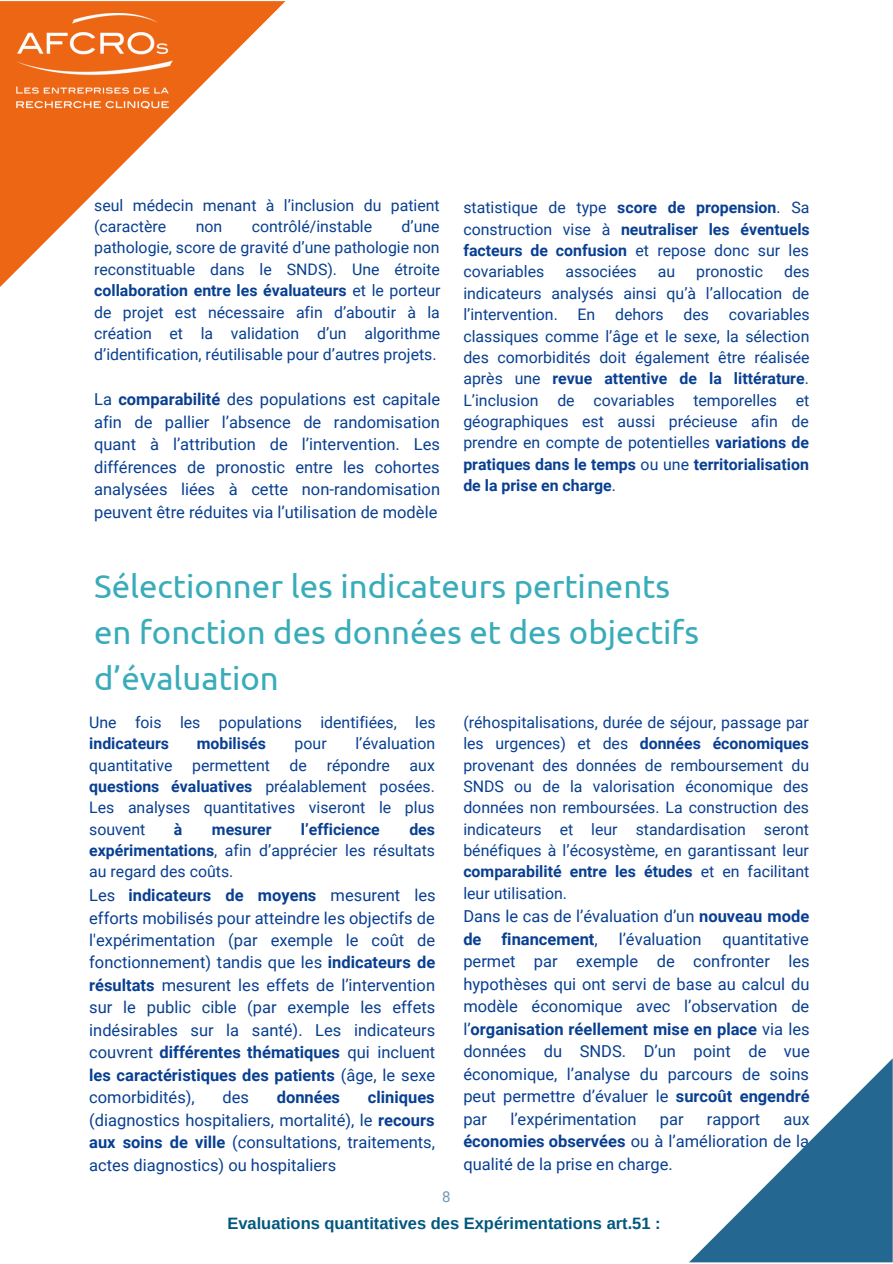
<style>
.page{position:relative;width:893px;height:1264px;background:#fff}
.page>*{position:absolute;margin:0;border:0;box-sizing:border-box;transform-origin:0 0}
.t1{font:33px/46px "Ubuntu";color:#39acba}
.t2{font:16.5px/22.5px "Roboto";color:#083f91;text-align:justify}
.t3{font:700 16.5px "Arimo";color:#02577f}
.t4{font:700 16.5px "Roboto";color:#083f91}
.t5{font:15.9px/21.3px "Roboto";color:#083f91;text-align:justify}
.t6{font:700 15.9px "Roboto";color:#083f91}
.t7{font:15px "Roboto";color:#7098b3}
.s1{font-weight:700}
</style>
<div class="page">
<svg style="left:0;top:1px;width:285px;height:286px"></svg>
<img style="left:16px;top:13px;width:156px;height:96px">
<svg style="left:689px;top:1059px;width:203px;height:203px"></svg>
<p class="t5" style="left:94px;top:195px;width:347px">seul médecin menant à l’inclusion du patient (caractère</p>
<p class="t5" style="left:94px;top:216px;width:348px;text-indent:307px">d’une pathologie, score de gravité d’une pathologie non reconstituable dans le SNDS). Une étroite <span class="s1">collaboration entre les évaluateurs</span> et le porteur de projet est nécessaire afin d’aboutir à la création et la validation d’un algorithme d’identification, réutilisable pour d’autres projets.</p>
<p class="t2" style="left:94px;top:388px;width:347px">La <span class="s1">comparabilité</span> des populations est capitale afin de pallier l’absence de randomisation quant à l’attribution de l’intervention. Les différences de pronostic entre les cohortes analysées liées à cette non-randomisation peuvent être réduites via l’utilisation de modèle</p>
<p class="t5" style="left:196px;top:216px;width:28px">non</p>
<p class="t5" style="left:252px;top:216px;width:122px">contrôlé/instable</p>
<p class="t5" style="left:463px;top:197px;width:348px">statistique de type <span class="s1">score de propension</span>. Sa construction vise à <span class="s1">neutraliser les éventuels facteurs de confusion</span> et repose donc sur les covariables</p>
<p class="t5" style="left:463px;top:261px;width:348px;text-indent:321px">des indicateurs analysés ainsi qu’à l’allocation de l’intervention. En dehors des covariables classiques comme l’âge et le sexe, la sélection des comorbidités doit également être réalisée après une <span class="s1">revue attentive de la littérature</span>.<br>L’inclusion de covariables temporelles et géographiques est aussi précieuse afin de prendre en compte de potentielles <span class="s1">variations de pratiques dans le temps</span> ou une <span class="s1">territorialisation de la prise en charge</span>.</p>
<p class="t5" style="left:565px;top:261px;width:73px">associées</p>
<p class="t5" style="left:657px;top:261px;width:19px">au</p>
<p class="t5" style="left:696px;top:261px;width:68px">pronostic</p>
<p class="t1" style="left:94px;top:563px;width:577px">Sélectionner les indicateurs pertinents</p>
<p class="t1" style="left:94px;top:609px;width:606px">en fonction des données et des objectifs d’évaluation</p>
<p class="t5" style="left:89px;top:711px;width:348px">Une fois les populations identifiées, les <span class="s1">indicateurs</span></p>
<p class="t5" style="left:463px;top:711px;width:347px">(réhospitalisations, durée de séjour, passage par les urgences) et des <span class="s1">données économiques </span>provenant des données de remboursement du SNDS ou de la valorisation économique des données non remboursées. La construction des indicateurs et leur standardisation seront bénéfiques à l’écosystème, en garantissant leur <span class="s1">comparabilité entre les études</span> et en facilitant leur utilisation.</p>
<p class="t2" style="left:463px;top:905px;width:347px">Dans le cas de l’évaluation d’un <span class="s1">nouveau mode de financement</span>,</p>
<p class="t5" style="left:89px;top:733px;width:347px;text-indent:266px">l’évaluation quantitative permettent de répondre aux <span class="s1">questions évaluatives</span> préalablement posées.<br>Les analyses quantitatives viseront le plus souvent</p>
<p class="t6" style="left:197px;top:734px;width:71px">mobilisés</p>
<p class="t5" style="left:294px;top:733px;width:34px">pour</p>
<p class="t6" style="left:174px;top:820px;width:10px">à</p>
<p class="t6" style="left:212px;top:820px;width:61px">mesurer</p>
<p class="t6" style="left:301px;top:820px;width:80px">l’efficience</p>
<p class="t5" style="left:89px;top:818px;width:347px;text-indent:320px"><span class="s1">des expérimentations</span>, afin d’apprécier les résultats au regard des coûts.</p>
<p class="t2" style="left:89px;top:884px;width:348px">Les <span class="s1">indicateurs de moyens</span> mesurent les efforts mobilisés pour atteindre les objectifs de l'expérimentation (par exemple le coût de fonctionnement) tandis que les <span class="s1">indicateurs de résultats</span> mesurent les effets de l’intervention sur le public cible (par exemple les effets indésirables sur la santé). Les indicateurs couvrent <span class="s1">différentes thématiques</span> qui incluent <span class="s1">les caractéristiques des patients</span> (âge, le sexe comorbidités),</p>
<p class="t2" style="left:618px;top:928px;width:84px">l’évaluation</p>
<p class="t2" style="left:463px;top:928px;width:348px;text-indent:259px">quantitative permet par exemple de confronter les hypothèses qui ont servi de base au calcul du modèle économique avec l’observation de l’<span class="s1">organisation réellement mise en place</span> via les données du SNDS. D’un point de vue économique, l’analyse du parcours de soins peut permettre d’évaluer le <span class="s1">surcoût engendré </span>par</p>
<p class="t2" style="left:89px;top:1086px;width:347px;text-indent:278px"><span class="s1">cliniques </span>(diagnostics hospitaliers, mortalité), le <span class="s1">recours aux soins de ville</span> (consultations, traitements, actes diagnostics) ou hospitaliers</p>
<p class="t2" style="left:222px;top:1086px;width:28px">des</p>
<p class="t4" style="left:277px;top:1088px;width:65px">données</p>
<p class="t2" style="left:510px;top:1107px;width:128px">l’expérimentation</p>
<p class="t2" style="left:659px;top:1107px;width:25px">par</p>
<p class="t2" style="left:706px;top:1107px;width:55px">rapport</p>
<p class="t2" style="left:463px;top:1107px;width:348px;text-indent:320px">aux <span class="s1">économies observées</span> ou à l’amélioration de la qualité de la prise en charge.</p>
<p class="t7" style="left:442px;top:1188px;width:10px">8</p>
<p class="t3" style="left:227px;top:1213px;width:435px">Evaluations quantitatives des Expérimentations art.51 :</p>
</div>
